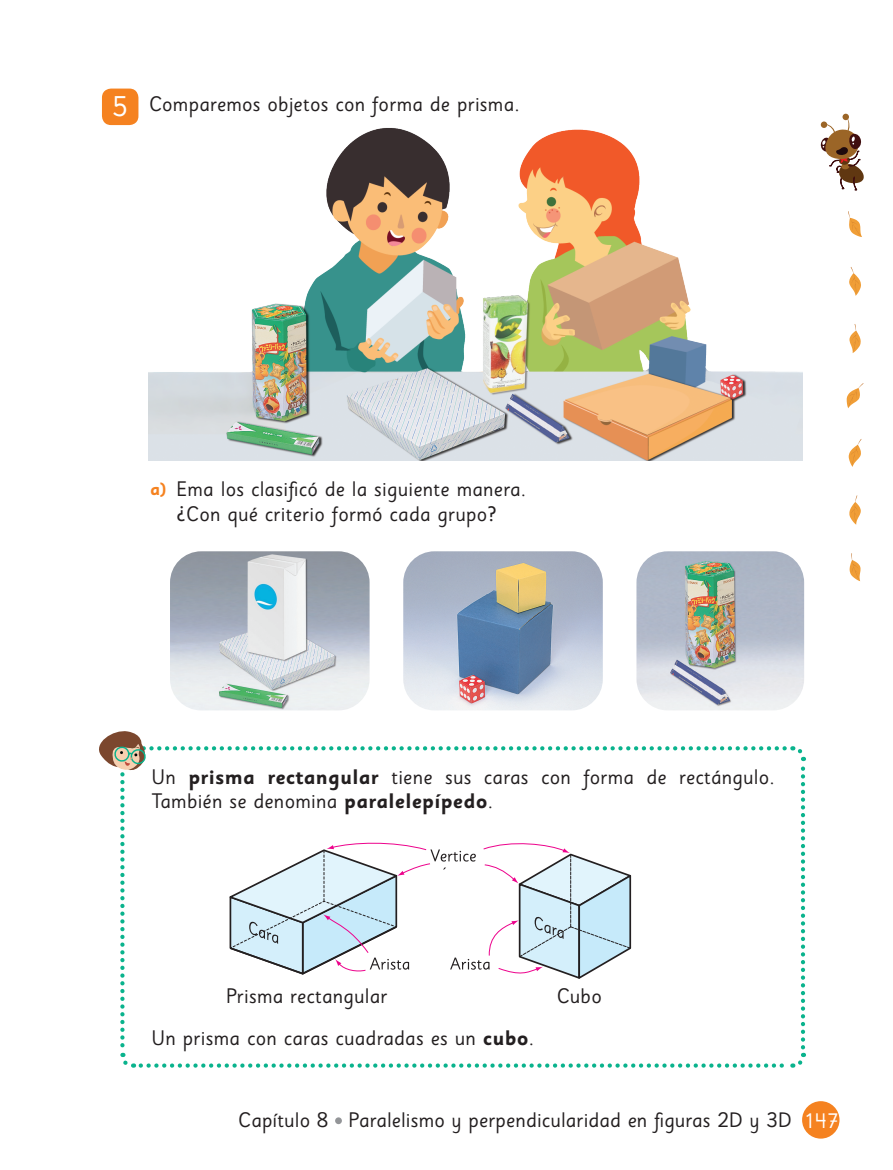
<style>
.page{position:relative;width:893px;height:1170px;background:#fff}
.page>*{position:absolute;margin:0;border:0;box-sizing:border-box;transform-origin:0 0}
.Número_cuadrado{font:28.5px "Sassoon Sans Std";color:#fff}
.t1{font:21px/24px "Sassoon Sans Std";letter-spacing:.01em;color:#231f20}
.t2{font:700 18px "Sassoon Sans Std";color:#f58220}
.s1{font-weight:700}
.s2{color:#fff}
</style>
<div class="page">
<div style="left:802px;top:1100px;width:37px;height:38px;background:#f58220;border-radius:50%"></div>
<svg style="left:335px;top:1116px;width:7px;height:7px"></svg>
<img style="left:148px;top:128px;width:654px;height:332px">
<div style="left:102px;top:88px;width:36px;height:37px;background:#f58220;border-radius:9px"></div>
<img style="left:403px;top:551px;width:200px;height:159px">
<img style="left:170px;top:551px;width:199px;height:159px">
<img style="left:636px;top:551px;width:168px;height:159px">
<svg style="left:848px;top:211px;width:14px;height:26px"></svg>
<svg style="left:846px;top:383px;width:17px;height:25px"></svg>
<svg style="left:848px;top:439px;width:13px;height:28px"></svg>
<svg style="left:849px;top:495px;width:12px;height:29px"></svg>
<svg style="left:849px;top:553px;width:11px;height:28px"></svg>
<svg style="left:849px;top:267px;width:12px;height:29px"></svg>
<svg style="left:849px;top:324px;width:11px;height:29px"></svg>
<svg style="left:825px;top:124px;width:10px;height:10px"></svg>
<svg style="left:846px;top:117px;width:4px;height:17px"></svg>
<div style="left:821px;top:121px;width:6px;height:7px;background:#9b6527;border-radius:50%"></div>
<div style="left:842px;top:114px;width:7px;height:6px;background:#9b6527;border-radius:50%"></div>
<svg style="left:820px;top:129px;width:44px;height:61px"></svg>
<svg style="left:99px;top:731px;width:707px;height:337px"></svg>
<p class="Número_cuadrado" style="left:113px;top:89px;width:17px">5</p>
<p class="t1" style="left:149px;top:93px;width:372px">Comparemos objetos con forma de prisma.</p>
<p class="t2" style="left:150px;top:477px;width:18px">a)</p>
<p class="t1" style="left:177px;top:477px;width:351px">Ema los clasificó de la siguiente manera.</p>
<p class="t1" style="left:177px;top:501px;width:322px">¿Con qué criterio formó cada grupo?</p>
<p class="t1" style="left:152px;top:765px;width:625px">Un <span class="s1">prisma rectangular</span> tiene sus caras con forma de rectángulo.<br>También se denomina <span class="s1">paralelepípedo</span>.</p>
<p class="t1" style="left:226px;top:984px;width:163px">Prisma rectangular</p>
<p class="t1" style="left:557px;top:984px;width:47px">Cubo</p>
<p class="t1" style="left:152px;top:1025px;width:384px">Un prisma con caras cuadradas es un <span class="s1">cubo</span>.</p>
<p class="t1" style="left:238px;top:1108px;width:602px">Capítulo 8 Paralelismo y perpendicularidad en figuras 2D y 3D <span class="s2">147</span></p>
</div>
